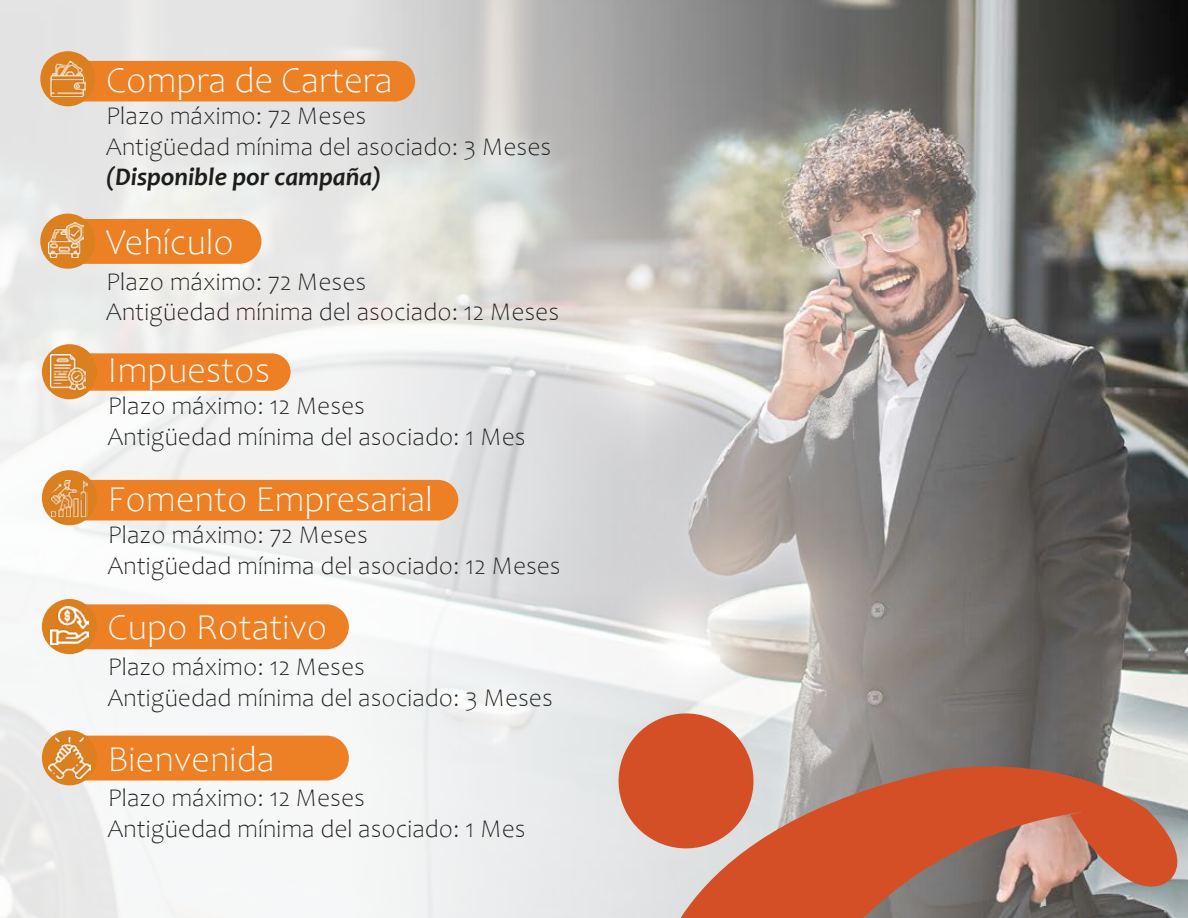
<style>
.page{position:relative;width:1188px;height:918px;background:#fff}
.page>*{position:absolute;margin:0;border:0;box-sizing:border-box;transform-origin:0 0}
.t1{font:300 36.6px "Candara";color:#fff}
.t2{font:300 25.5px/30.6px "Candara";color:#1d1d1b}
.t3{font:italic 700 25.5px "Candara";color:#1d1d1b}
</style>
<div class="page">
<img style="left:0;top:0;width:1188px;height:918px">
<div style="left:55px;top:61px;width:360px;height:40px;background:#ed8025;border-radius:20px"></div>
<div style="left:40px;top:51px;width:55px;height:55px;background:#dc801f;border-radius:50%"></div>
<div style="left:55px;top:219px;width:206px;height:45px;background:#ed8025;border-radius:22px"></div>
<div style="left:40px;top:214px;width:55px;height:55px;background:#dc801f;border-radius:50%"></div>
<div style="left:56px;top:353px;width:235px;height:38px;background:#ed8025;border-radius:19px"></div>
<div style="left:42px;top:344px;width:55px;height:55px;background:#dc801f;border-radius:50%"></div>
<div style="left:56px;top:480px;width:402px;height:40px;background:#ed8025;border-radius:20px"></div>
<div style="left:42px;top:470px;width:55px;height:55px;background:#dc801f;border-radius:50%"></div>
<div style="left:56px;top:604px;width:293px;height:45px;background:#ed8025;border-radius:22px"></div>
<div style="left:42px;top:599px;width:55px;height:55px;background:#dc801f;border-radius:50%"></div>
<div style="left:56px;top:736px;width:293px;height:45px;background:#ed8025;border-radius:22px"></div>
<div style="left:42px;top:730px;width:55px;height:55px;background:#dc801f;border-radius:50%"></div>
<img style="left:50px;top:61px;width:35px;height:35px">
<img style="left:49px;top:222px;width:35px;height:35px">
<img style="left:50px;top:355px;width:35px;height:34px">
<img style="left:52px;top:481px;width:35px;height:35px">
<img style="left:51px;top:607px;width:37px;height:38px">
<img style="left:49px;top:737px;width:41px;height:42px">
<svg style="left:1146px;top:801px;width:42px;height:101px;background:#b68777"></svg>
<svg style="left:638px;top:750px;width:508px;height:168px;background:#ba745e"></svg>
<svg style="left:610px;top:705px;width:152px;height:152px;background:#d9866d"></svg>
<h1 class="t1" style="left:106px;top:60px;width:288px">Compra de Cartera</h1>
<p class="t2" style="left:106px;top:101px;width:446px">Plazo máximo: 72 Meses<br>Antigüedad mínima del asociado: 3 Meses</p>
<p class="t3" style="left:106px;top:161px;width:276px">(Disponible por campaña)</p>
<h1 class="t1" style="left:106px;top:222px;width:130px">Vehículo</h1>
<p class="t2" style="left:106px;top:267px;width:454px">Plazo máximo: 72 Meses<br>Antigüedad mínima del asociado: 12 Meses</p>
<h1 class="t1" style="left:108px;top:350px;width:164px">Impuestos</h1>
<p class="t2" style="left:108px;top:391px;width:419px">Plazo máximo: 12 Meses<br>Antigüedad mínima del asociado: 1 Mes</p>
<h1 class="t1" style="left:108px;top:479px;width:327px">Fomento Empresarial</h1>
<p class="t2" style="left:108px;top:520px;width:454px">Plazo máximo: 72 Meses<br>Antigüedad mínima del asociado: 12 Meses</p>
<h1 class="t1" style="left:108px;top:607px;width:221px">Cupo Rotativo</h1>
<p class="t2" style="left:108px;top:652px;width:446px">Plazo máximo: 12 Meses<br>Antigüedad mínima del asociado: 3 Meses</p>
<h1 class="t1" style="left:108px;top:739px;width:169px">Bienvenida</h1>
<p class="t2" style="left:108px;top:783px;width:419px">Plazo máximo: 12 Meses<br>Antigüedad mínima del asociado: 1 Mes</p>
</div>
